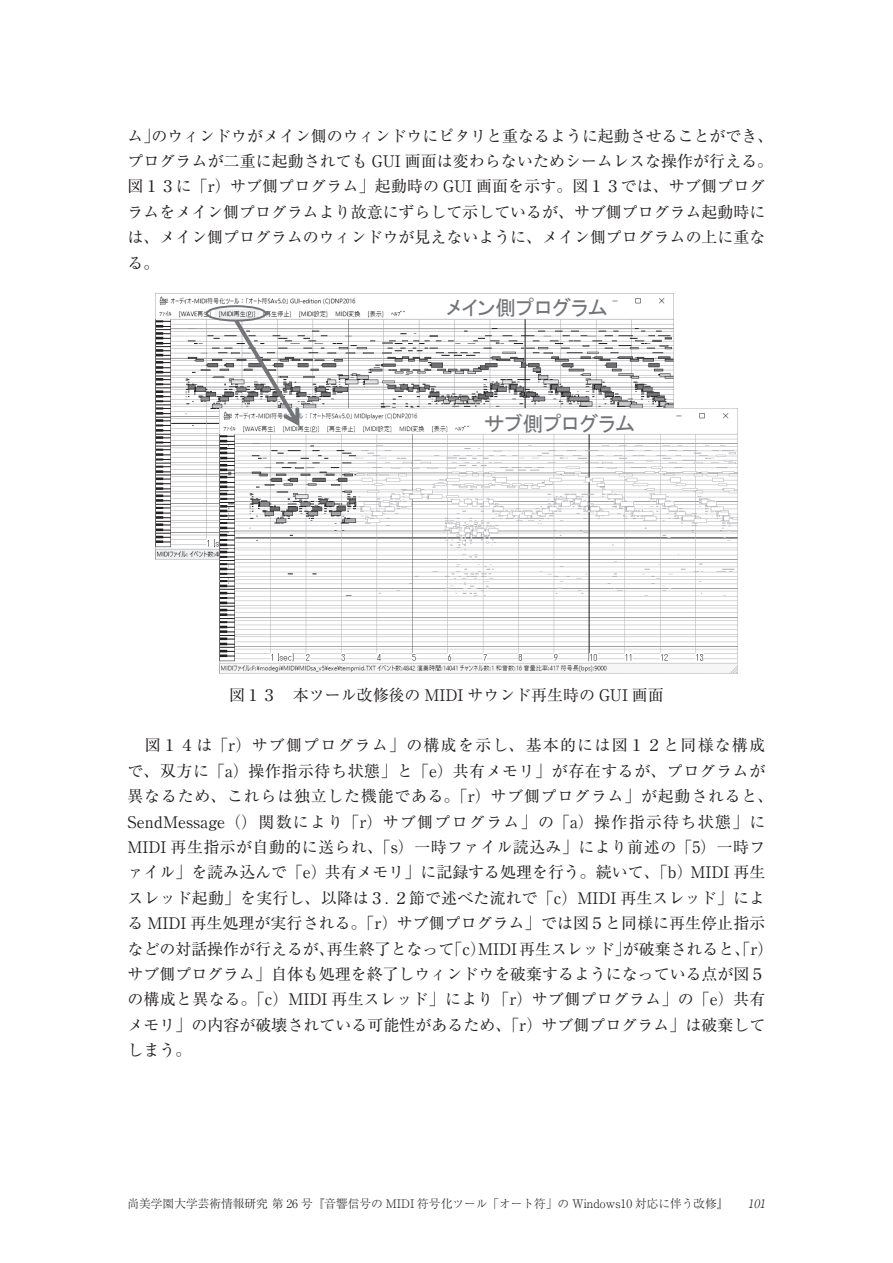
<style>
.page{position:relative;width:893px;height:1263px;background:#fff}
.page>*{position:absolute;margin:0;border:0;box-sizing:border-box;transform-origin:0 0}
.t1{font:20.55px "MS P Gothic";color:#727477}
.t2{font:15.9px/25.3px "Ryumin Pr 6 N";letter-spacing:.005em;color:#231f20}
.t3{font:300 11.7px "Ryumin Pr 6 N";color:#231f20}
.t4{font:italic 300 11.7px "Ryumin Pr 6 N";color:#231f20}
</style>
<div class="page">
<img style="left:155px;top:294px;width:519px;height:265px">
<img style="left:219px;top:408px;width:519px;height:266px">
<div style="left:206px;top:305px;width:61px;height:17px;border:2px solid #727477;border-radius:50%"></div>
<svg style="left:231px;top:315px;width:72px;height:114px"></svg>
<p class="t2" style="left:128px;top:122px;width:647px">ム」のウィンドウがメイン側のウィンドウにピタリと重なるように起動させることができ、プログラムが二重に起動されても GUI 画面は変わらないためシームレスな操作が行える。図１３に「r）サブ側プログラム」起動時の GUI 画面を示す。図１３では、サブ側プログラムをメイン側プログラムより故意にずらして示しているが、サブ側プログラム起動時には、メイン側プログラムのウィンドウが見えないように、メイン側プログラムの上に重なる。</p>
<p class="t1" style="left:446px;top:297px;width:163px">メイン側プログラム</p>
<p class="t1" style="left:484px;top:413px;width:153px">サブ側プログラム</p>
<p class="t2" style="left:229px;top:681px;width:436px">図１３　本ツール改修後の MIDI サウンド再生時の GUI 画面</p>
<p class="t2" style="left:128px;top:732px;width:647px">　図１４は「r）サブ側プログラム」の構成を示し、基本的には図１２と同様な構成で、双方に「a）操作指示待ち状態」と「e）共有メモリ」が存在するが、プログラムが異なるため、これらは独立した機能である。「r）サブ側プログラム」が起動されると、SendMessage（）関数により「r）サブ側プログラム」の「a）操作指示待ち状態」にMIDI 再生指示が自動的に送られ、「s）一時ファイル読込み」により前述の「5）一時ファイル」を読み込んで「e）共有メモリ」に記録する処理を行う。続いて、「b）MIDI 再生スレッド起動」を実行し、以降は３．２節で述べた流れで「c）MIDI 再生スレッド」による MIDI 再生処理が実行される。「r）サブ側プログラム」では図５と同様に再生停止指示などの対話操作が行えるが、再生終了となって「c）MIDI再生スレッド」が破棄されると、「r）サブ側プログラム」自体も処理を終了しウィンドウを破棄するようになっている点が図５の構成と異なる。「c）MIDI 再生スレッド」により「r）サブ側プログラム」の「e）共有メモリ」の内容が破壊されている可能性があるため、「r）サブ側プログラム」は破棄してしまう。</p>
<p class="t3" style="left:128px;top:1194px;width:603px">尚美学園大学芸術情報研究 第 26 号『音響信号の MIDI 符号化ツール「オート符」の Windows10 対応に伴う改修』</p>
<p class="t4" style="left:748px;top:1194px;width:22px">101</p>
</div>
